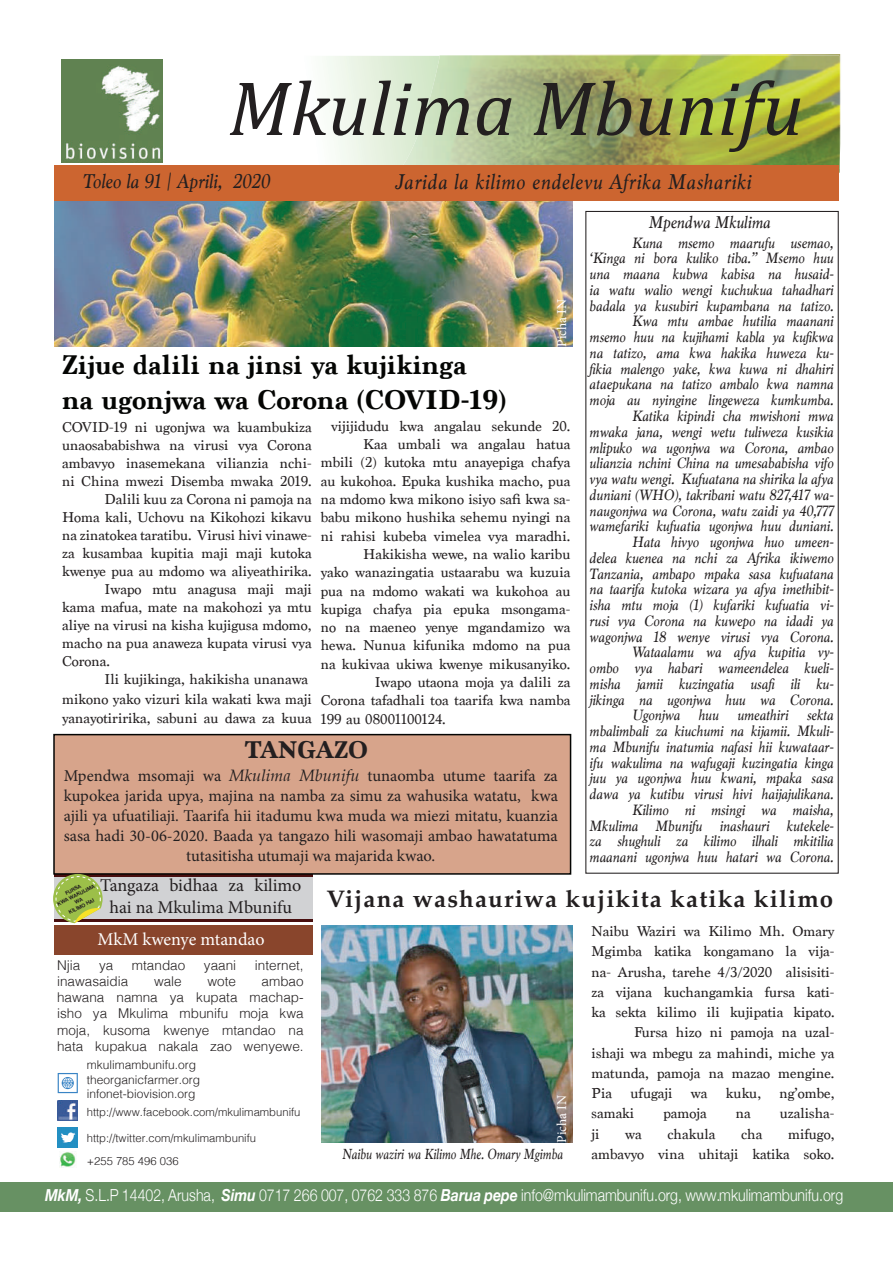
<style>
.page{position:relative;width:893px;height:1263px;background:#fff}
.page>*{position:absolute;margin:0;border:0;box-sizing:border-box;transform-origin:0 0}
.t1{font:italic 78px "Cambria";color:#231f20}
.t2{font:700 28.5px/34.2px "Marion";color:#040503}
.t3{font:700 25.5px "Marion";color:#231f20}
.t4{font:700 24px "Palatino";letter-spacing:.05em;color:#231f20}
.t5{font:italic 22.5px "Marion";letter-spacing:.03em;color:#231f20}
.t6{font:italic 21px "Marion";color:#231f20}
.t7{font:18px/21.6px "Minion Pro";color:#231f20;text-align:center}
.t8{font:18px "Minion Pro";letter-spacing:-.005em;color:#fff}
.t9{font:italic 18px "Marion";color:#231f20}
.t10{font:16.5px/19.8px "Minion Pro";color:#231f20;text-align:center}
.t11{font:300 16.5px "Helvetica Neue";color:#fff;scale:.85 1}
.t12{font:italic 15.75px/15.8px "Marion";color:#231f20;text-align:right}
.t13{font:italic 15.45px "Marion";color:#231f20;scale:.89 1}
.t14{font:15px/20.2px "Marion";color:#231f20;text-align:right}
.t15{font:300 13.5px/16.2px "Helvetica";color:#231f20;text-align:justify}
.t16{font:13.5px "Minion Pro";letter-spacing:-.005em;color:#fff}
.t17{font:300 12px/14.4px "Helvetica";color:#231f20}
.t18{font:300 11.25px/22.5px "Helvetica";color:#231f20}
.t19{font:700 5.1px/6.1px "Helvetica Neue";color:#231f20;text-align:center}
.s1{font-family:"Palatino";font-style:italic}
.s2{font-weight:700;font-style:italic}
</style>
<div class="page">
<img style="left:55px;top:201px;width:517px;height:146px">
<svg style="left:324px;top:56px;width:61px;height:109px"></svg>
<img style="left:400px;top:55px;width:439px;height:110px">
<div style="left:54px;top:165px;width:785px;height:36px;background:#cc6530"></div>
<img style="left:61px;top:60px;width:101px;height:103px">
<div style="left:54px;top:875px;width:259px;height:44px;background:#d1d2d4"></div>
<hr style="left:54px;top:919px;width:259px;height:2px;background:#490f0f">
<div style="left:0;top:1181px;width:893px;height:30px;background:#679163"></div>
<img style="left:322px;top:925px;width:250px;height:218px">
<img style="left:57px;top:1100px;width:20px;height:20px">
<img style="left:58px;top:1127px;width:19px;height:21px">
<img style="left:59px;top:1152px;width:17px;height:15px">
<svg style="left:58px;top:1073px;width:20px;height:20px"></svg>
<div style="left:54px;top:925px;width:259px;height:29px;background:#89452c"></div>
<hr style="left:54px;top:874px;width:259px;height:2px;background:#490f0f">
<div style="left:53px;top:734px;width:518px;height:141px;background:#d7a48b;border:2px solid #040503"></div>
<div style="left:585px;top:211px;width:254px;height:663px;border:1px solid #231f20"></div>
<svg style="left:53px;top:874px;width:50px;height:49px"></svg>
<h1 class="t1" style="left:228px;top:53px;width:577px">Mkulima Mbunifu</h1>
<h3 class="t6" style="left:83px;top:168px;width:189px">Toleo la 91 | Aprili, 2020</h3>
<h3 class="t5" style="left:395px;top:167px;width:358px">Jarida la kilimo endelevu Afrika Mashariki</h3>
<p class="t9" style="left:648px;top:210px;width:123px">Mpendwa Mkulima</p>
<p class="t12" style="left:589px;top:234px;width:246px">Kuna msemo maarufu usemao,<br>‘Kinga ni bora kuliko tiba.’’ Msemo huu una maana kubwa kabisa na husaid&shy;ia watu walio wengi kuchukua tahadhari badala ya kusubiri kupambana na tatizo.<br>Kwa mtu ambae hutilia maanani<br>msemo huu na kujihami kabla ya kufikwa na tatizo, ama kwa hakika huweza ku&shy;fikia malengo yake, kwa kuwa ni dhahiri ataepukana na tatizo ambalo kwa namna moja au nyingine lingeweza kumkumba.<br>Katika kipindi cha mwishoni mwa<br>mwaka jana, wengi wetu tuliweza kusikia mlipuko wa ugonjwa wa Corona, ambao ulianzia nchini China na umesababisha vifo vya watu wengi. Kufuatana na shirika la afya duniani (WHO), takribani watu 827,417 wa&shy;naugonjwa wa Corona, watu zaidi ya 40,777 wamefariki kufuatia ugonjwa huu duniani.<br>Hata hivyo ugonjwa huo umeen-<br>delea kuenea na nchi za Afrika ikiwemo Tanzania, ambapo mpaka sasa kufuatana na taarifa kutoka wizara ya afya imethibit&shy;isha mtu moja (1) kufariki kufuatia vi&shy;rusi vya Corona na kuwepo na idadi ya wagonjwa 18 wenye virusi vya Corona.<br>Wataalamu wa afya kupitia vy-<br>ombo vya habari wameendelea kueli&shy;misha jamii kuzingatia usafi ili ku&shy;jikinga na ugonjwa huu wa Corona.<br>Ugonjwa huu umeathiri sekta mbalimbali za kiuchumi na kijamii. Mkuli&shy;ma Mbunifu inatumia nafasi hii kuwataar&shy;ifu wakulima na wafugaji kuzingatia kinga juu ya ugonjwa huu kwani, mpaka sasa dawa ya kutibu virusi hivi haijajulikana.<br>Kilimo ni msingi wa maisha, Mkulima Mbunifu inashauri kutekele&shy;za shughuli za kilimo ilhali mkitilia maanani ugonjwa huu hatari wa Corona.</p>
<h3 class="t4" style="left:327px;top:878px;width:508px">Vijana washauriwa kujikita katika kilimo</h3>
<p class="t16" style="left:553px;top:347px;width:49px;rotate:-90deg">Picha IN</p>
<h2 class="t2" style="left:62px;top:348px;width:446px">Zijue dalili na jinsi ya kujikinga<br>na ugonjwa wa Corona (COVID-19)</h2>
<p class="t14" style="left:331px;top:416px;width:241px">vijijidudu kwa angalau sekunde 20.</p>
<p class="t14" style="left:363px;top:434px;width:209px">Kaa umbali wa angalau hatua</p>
<p class="t14" style="left:321px;top:453px;width:251px">mbili (2) kutoka mtu anayepiga chafya</p>
<p class="t14" style="left:321px;top:471px;width:251px">au kukohoa. Epuka kushika macho, pua</p>
<p class="t14" style="left:321px;top:489px;width:251px">na mdomo kwa mikono isiyo safi kwa sa-</p>
<p class="t14" style="left:321px;top:507px;width:251px">babu mikono hushika sehemu nyingi na</p>
<p class="t14" style="left:321px;top:526px;width:251px">ni rahisi kubeba vimelea vya maradhi.</p>
<p class="t14" style="left:363px;top:544px;width:209px">Hakikisha wewe, na walio karibu</p>
<p class="t14" style="left:321px;top:562px;width:251px">yako wanazingatia ustaarabu wa kuzuia</p>
<p class="t14" style="left:321px;top:581px;width:251px">pua na mdomo wakati wa kukohoa au</p>
<p class="t14" style="left:321px;top:599px;width:251px">kupiga chafya pia epuka msongama-</p>
<p class="t14" style="left:321px;top:617px;width:251px">no na maeneo yenye mgandamizo wa</p>
<p class="t14" style="left:321px;top:636px;width:251px">hewa. Nunua kifunika mdomo na pua</p>
<p class="t14" style="left:321px;top:654px;width:251px">na kukivaa ukiwa kwenye mikusanyiko.</p>
<p class="t14" style="left:375px;top:672px;width:197px">Iwapo utaona moja ya dalili za</p>
<p class="t14" style="left:321px;top:690px;width:251px">Corona tafadhali toa taarifa kwa namba</p>
<p class="t14" style="left:321px;top:709px;width:126px">199 au 08001100124.</p>
<p class="t14" style="left:62px;top:417px;width:251px">COVID-19 ni ugonjwa wa kuambukiza</p>
<p class="t14" style="left:62px;top:435px;width:251px">unaosababishwa na virusi vya Corona</p>
<p class="t14" style="left:62px;top:453px;width:251px">ambavyo inasemekana vilianzia nchi-</p>
<p class="t14" style="left:62px;top:471px;width:251px">ni China mwezi Disemba mwaka 2019.</p>
<p class="t14" style="left:105px;top:489px;width:209px">Dalili kuu za Corona ni pamoja na</p>
<p class="t14" style="left:62px;top:507px;width:251px">Homa kali, Uchovu na Kikohozi kikavu</p>
<p class="t14" style="left:62px;top:525px;width:251px">na zinatokea taratibu. Virusi hivi vinawe-</p>
<p class="t14" style="left:62px;top:543px;width:251px">za kusambaa kupitia maji maji kutoka</p>
<p class="t14" style="left:62px;top:561px;width:251px">kwenye pua au mdomo wa aliyeathirika.</p>
<p class="t14" style="left:105px;top:579px;width:209px">Iwapo mtu anagusa maji maji</p>
<p class="t14" style="left:62px;top:597px;width:251px">kama mafua, mate na makohozi ya mtu</p>
<p class="t14" style="left:62px;top:615px;width:251px">aliye na virusi na kisha kujigusa mdomo,</p>
<p class="t14" style="left:62px;top:633px;width:251px">macho na pua anaweza kupata virusi vya</p>
<p class="t14" style="left:62px;top:651px;width:49px">Corona.</p>
<p class="t14" style="left:105px;top:669px;width:205px">Ili kujikinga, hakikisha unanawa</p>
<p class="t14" style="left:62px;top:689px;width:251px;line-height:19.5px;text-align:left">mikono yako vizuri kila wakati kwa maji yanayotiririka, sabuni au dawa za kuua</p>
<h3 class="t3" style="left:245px;top:734px;width:124px">TANGAZO</h3>
<p class="t10" style="left:64px;top:766px;width:496px">Mpendwa msomaji wa <span class="s1">Mkulima Mbunifu</span> tunaomba utume taarifa za kupokea jarida upya, majina na namba za simu za wahusika watatu, kwa ajili ya ufuatiliaji. Taarifa hii itadumu kwa muda wa miezi mitatu, kuanzia sasa hadi 30-06-2020. Baada ya tangazo hili wasomaji ambao hawatatuma tutasitisha utumaji wa majarida kwao.</p>
<p class="t7" style="left:100px;top:875px;width:203px">Tangaza bidhaa za kilimo hai na Mkulima Mbunifu</p>
<p class="t19" style="left:53px;top:896px;width:43px;rotate:-27deg">FURSA<br>KWA WAKULIMA<br>WA<br>KILIMO HAI</p>
<p class="t8" style="left:97px;top:927px;width:169px">MkM kwenye mtandao</p>
<p class="t15" style="left:57px;top:956px;width:25px">Njia</p>
<p class="t15" style="left:99px;top:956px;width:16px">ya</p>
<p class="t15" style="left:132px;top:956px;width:55px">mtandao</p>
<p class="t15" style="left:204px;top:956px;width:34px">yaani</p>
<p class="t15" style="left:255px;top:956px;width:50px">internet,</p>
<p class="t15" style="left:57px;top:972px;width:73px">inawasaidia</p>
<p class="t15" style="left:154px;top:972px;width:29px">wale</p>
<p class="t15" style="left:207px;top:972px;width:30px">wote</p>
<p class="t15" style="left:57px;top:972px;width:248px;text-indent:205px">ambao hawana namna ya kupata machap&shy;isho ya Mkulima mbunifu moja kwa moja, kusoma kwenye mtandao na hata kupakua nakala zao wenyewe.</p>
<p class="t17" style="left:87px;top:1057px;width:115px">mkulimambunifu.org theorganicfarmer.org infonet-biovision.org</p>
<p class="t18" style="left:87px;top:1099px;width:215px">http://www.facebook.com/mkulimambunifu</p>
<p class="t18" style="left:87px;top:1126px;width:171px">http://twitter.com/mkulimambunifu +255 785 496 036</p>
<p class="t16" style="left:553px;top:1143px;width:49px;rotate:-90deg">Picha IN</p>
<p class="t13" style="left:342px;top:1144px;width:249px">Naibu waziri wa Kilimo Mhe. Omary Mgimba</p>
<p class="t14" style="left:592px;top:921px;width:244px">Naibu Waziri wa Kilimo Mh. Omary</p>
<p class="t14" style="left:592px;top:941px;width:244px">Mgimba katika kongamano la vija-</p>
<p class="t14" style="left:592px;top:962px;width:244px">na- Arusha, tarehe 4/3/2020 alisisiti-</p>
<p class="t14" style="left:592px;top:982px;width:244px">za vijana kuchangamkia fursa kati-</p>
<p class="t14" style="left:592px;top:1002px;width:244px">ka sekta kilimo ili kujipatia kipato.</p>
<p class="t14" style="left:634px;top:1022px;width:202px">Fursa hizo ni pamoja na uzal-</p>
<p class="t14" style="left:592px;top:1043px;width:244px">ishaji wa mbegu za mahindi, miche ya</p>
<p class="t14" style="left:592px;top:1063px;width:244px">matunda, pamoja na mazao mengine.</p>
<p class="t14" style="left:592px;top:1083px;width:244px">Pia ufugaji wa kuku, ng’ombe,</p>
<p class="t14" style="left:592px;top:1103px;width:44px">samaki</p>
<p class="t14" style="left:663px;top:1103px;width:45px">pamoja</p>
<p class="t14" style="left:736px;top:1103px;width:16px">na</p>
<p class="t14" style="left:780px;top:1103px;width:56px">uzalisha-</p>
<p class="t14" style="left:592px;top:1124px;width:9px">ji</p>
<p class="t14" style="left:625px;top:1124px;width:18px">wa</p>
<p class="t14" style="left:667px;top:1124px;width:49px">chakula</p>
<p class="t14" style="left:741px;top:1124px;width:23px">cha</p>
<p class="t14" style="left:592px;top:1124px;width:244px">mifugo,<br>ambavyo vina uhitaji katika soko.</p>
<p class="t11" style="left:45px;top:1182px;width:940px"><span class="s2">MkM,</span> S.L.P 14402, Arusha, <span class="s2">Simu</span> 0717 266 007, 0762 333 876 <span class="s2">Barua pepe</span> info@mkulimambunifu.org, www.mkulimambunifu.org</p>
</div>
